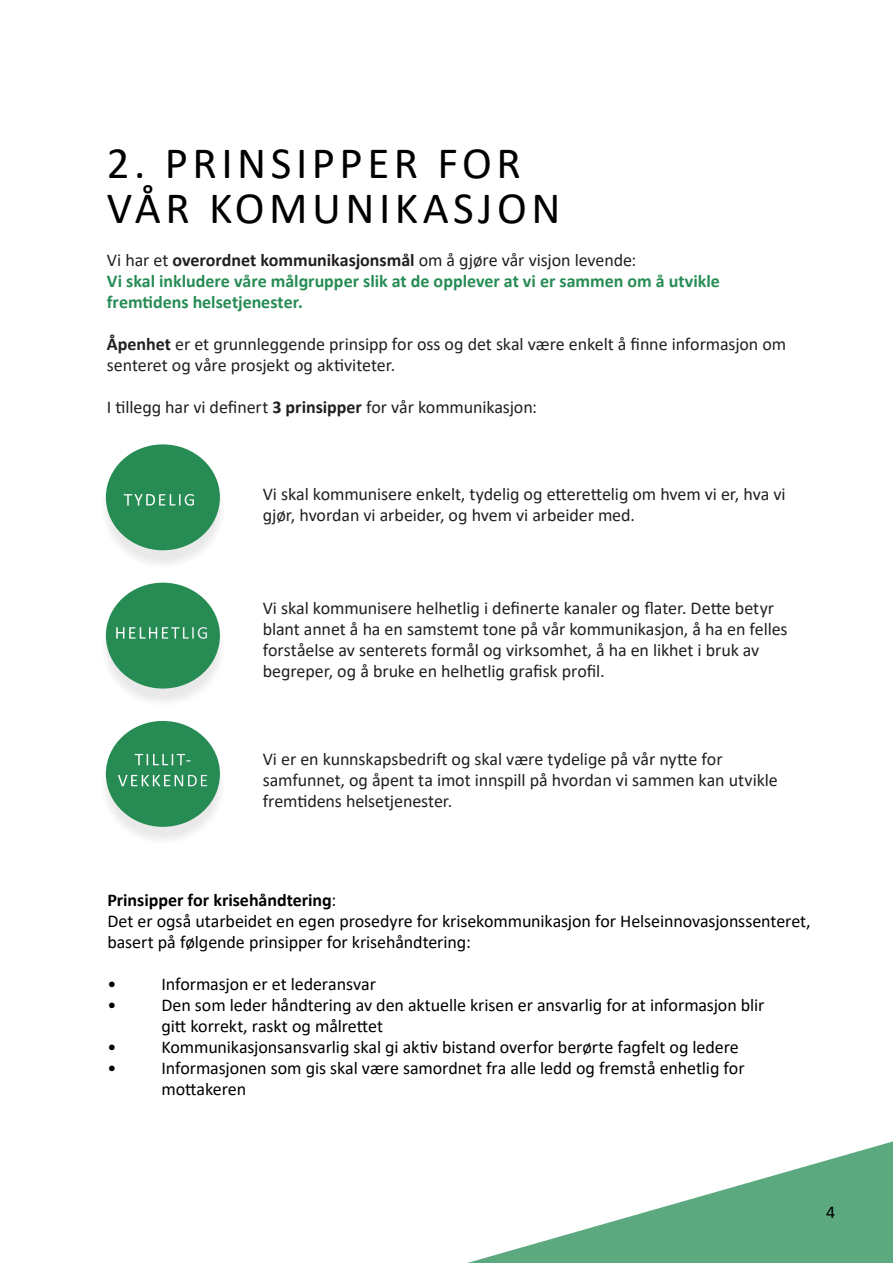
<style>
.page{position:relative;width:893px;height:1263px;background:#fff}
.page>*{position:absolute;margin:0;border:0;box-sizing:border-box;transform-origin:0 0}
.Head_30_30_100_Bold{font:45px/45px "Calibri";letter-spacing:.1em;color:#000}
.Body_10_18_Reg_L{font:18px/21px "Calibri";letter-spacing:-.005em;color:#231f20}
.Body_10_18_Reg_L-2{font:18px/21px "Calibri";letter-spacing:-.005em;color:#000}
.Body_10_18_Reg_L-3{font:700 18px/21px "Calibri";color:#268c54}
.Head_30_30_100_Bold-2{font:18px "Calibri";letter-spacing:.1em;color:#fff}
.Body_10_18_Reg_L-4{font:700 18px "Calibri";color:#000}
.Head_30_30_100_Bold-3{font:18px "Calibri";color:#000}
.s1{font-weight:700}
.s2{font-weight:400}
</style>
<div class="page">
<svg style="left:467px;top:1141px;width:426px;height:122px"></svg>
<div style="left:99px;top:450px;width:128px;height:120px;background:#231f20;opacity:.1"></div>
<div style="left:106px;top:444px;width:114px;height:106px;background:#268c54;border-radius:50%"></div>
<div style="left:99px;top:727px;width:128px;height:119px;background:#231f20;opacity:.1"></div>
<div style="left:106px;top:721px;width:114px;height:106px;background:#268c54;border-radius:50%"></div>
<div style="left:99px;top:588px;width:128px;height:120px;background:#231f20;opacity:.1"></div>
<div style="left:106px;top:583px;width:114px;height:105px;background:#268c54;border-radius:50%"></div>
<p class="Head_30_30_100_Bold" style="left:107px;top:140px;width:455px">2. PRINSIPPER FOR<br>VÅR KOMUNIKASJON</p>
<p class="Body_10_18_Reg_L" style="left:107px;top:249px;width:531px">Vi har et <span class="s1">overordnet kommunikasjonsmål</span> om å gjøre vår visjon levende:</p>
<p class="Body_10_18_Reg_L-3" style="left:107px;top:270px;width:614px">Vi skal inkludere våre målgrupper slik at de opplever at vi er sammen om å utvikle fremtidens helsetjenester.</p>
<p class="Body_10_18_Reg_L" style="left:107px;top:333px;width:681px"><span class="s1">Åpenhet</span> er et grunnleggende prinsipp for oss og det skal være enkelt å finne informasjon om senteret og våre prosjekt og aktiviteter.</p>
<p class="Body_10_18_Reg_L" style="left:107px;top:396px;width:432px">I tillegg har vi definert <span class="s1">3 prinsipper</span> for vår kommunikasjon:</p>
<p class="Head_30_30_100_Bold-2" style="left:124px;top:487px;width:73px">TYDELIG</p>
<p class="Head_30_30_100_Bold-2" style="left:115px;top:620px;width:95px">HELHETLIG</p>
<p class="Head_30_30_100_Bold-2" style="left:135px;top:747px;width:58px">TILLIT-</p>
<p class="Head_30_30_100_Bold-2" style="left:118px;top:768px;width:92px">VEKKENDE</p>
<p class="Body_10_18_Reg_L" style="left:263px;top:483px;width:525px">Vi skal kommunisere enkelt, tydelig og etterettelig om hvem vi er, hva vi gjør, hvordan vi arbeider, og hvem vi arbeider med.</p>
<p class="Body_10_18_Reg_L" style="left:263px;top:597px;width:526px">Vi skal kommunisere helhetlig i definerte kanaler og flater. Dette betyr blant annet å ha en samstemt tone på vår kommunikasjon, å ha en felles forståelse av senterets formål og virksomhet, å ha en likhet i bruk av begreper, og å bruke en helhetlig grafisk profil.</p>
<p class="Body_10_18_Reg_L" style="left:263px;top:748px;width:517px">Vi er en kunnskapsbedrift og skal være tydelige på vår nytte for samfunnet, og åpent ta imot innspill på hvordan vi sammen kan utvikle fremtidens helsetjenester.</p>
<p class="Body_10_18_Reg_L-4" style="left:107px;top:887px;width:230px">Prinsipper for krisehåndtering<span class="s2">:</span></p>
<p class="Body_10_18_Reg_L-2" style="left:107px;top:910px;width:705px">Det er også utarbeidet en egen prosedyre for krisekommunikasjon for Helseinnovasjonssenteret, basert på følgende prinsipper for krisehåndtering:</p>
<p class="Body_10_18_Reg_L-2" style="left:107px;top:973px;width:10px">•</p>
<p class="Body_10_18_Reg_L-2" style="left:161px;top:973px;width:216px">Informasjon er et lederansvar</p>
<p class="Body_10_18_Reg_L-2" style="left:107px;top:994px;width:10px">•</p>
<p class="Body_10_18_Reg_L-2" style="left:161px;top:994px;width:605px">Den som leder håndtering av den aktuelle krisen er ansvarlig for at informasjon blir</p>
<p class="Body_10_18_Reg_L-2" style="left:161px;top:1015px;width:223px">gitt korrekt, raskt og målrettet</p>
<p class="Body_10_18_Reg_L-2" style="left:107px;top:1036px;width:10px">•</p>
<p class="Body_10_18_Reg_L-2" style="left:161px;top:1036px;width:579px">Kommunikasjonsansvarlig skal gi aktiv bistand overfor berørte fagfelt og ledere</p>
<p class="Body_10_18_Reg_L-2" style="left:107px;top:1057px;width:10px">•</p>
<p class="Body_10_18_Reg_L-2" style="left:161px;top:1057px;width:585px">Informasjonen som gis skal være samordnet fra alle ledd og fremstå enhetlig for</p>
<p class="Body_10_18_Reg_L-2" style="left:161px;top:1078px;width:86px">mottakeren</p>
<p class="Head_30_30_100_Bold-3" style="left:826px;top:1199px;width:11px">2</p>
<p class="Head_30_30_100_Bold-3" style="left:826px;top:1199px;width:11px">4</p>
</div>
